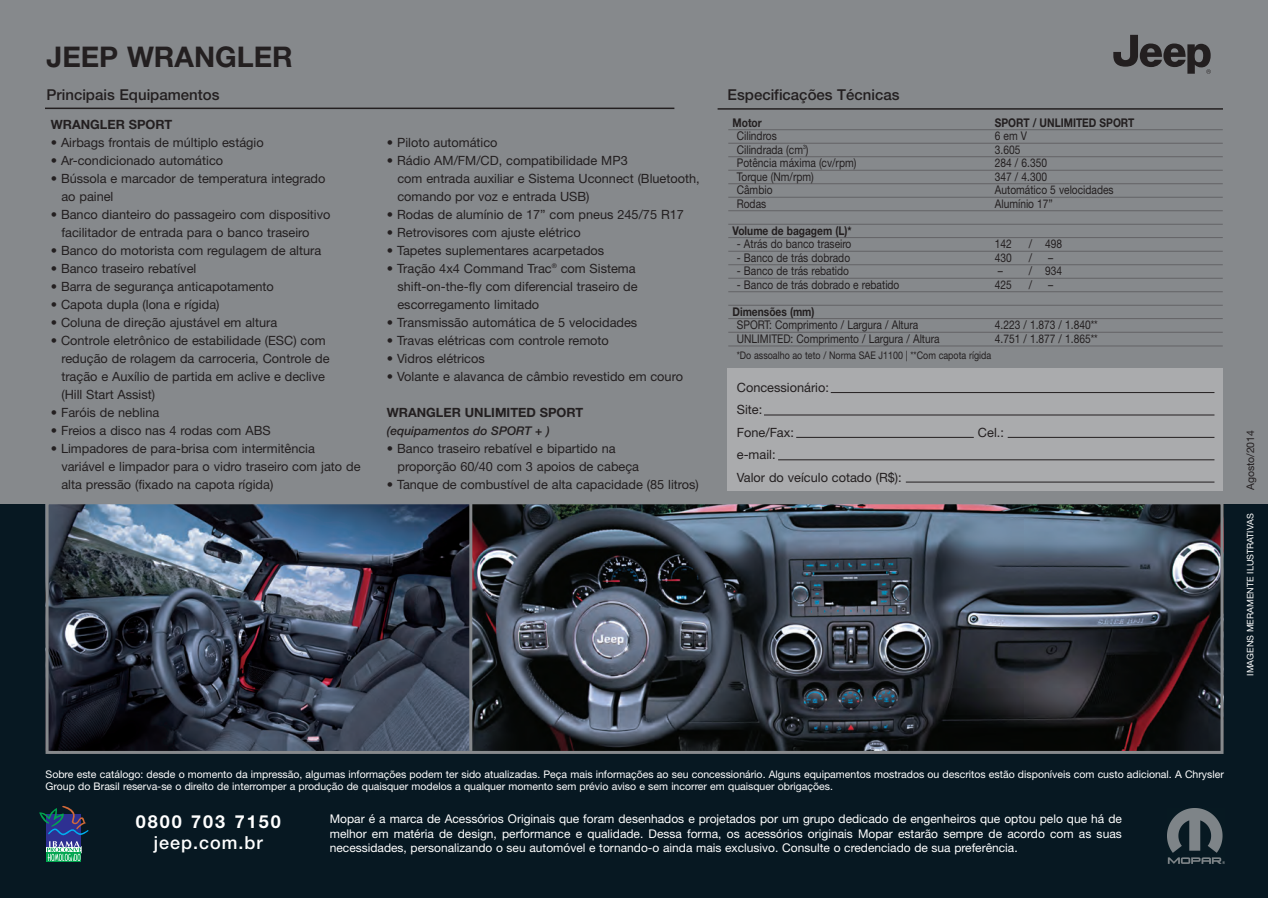
<style>
.page{position:relative;width:1268px;height:898px;background:#86898c}
.page>*{position:absolute;margin:0;border:0;box-sizing:border-box;transform-origin:0 0}
.t1{font:700 28.5px "Helvetica Neue";color:#231f20}
.t2{font:700 18px "Helvetica Neue";letter-spacing:.11em;color:#fff}
.t3{font:500 18px "Helvetica Neue";letter-spacing:.055em;color:#fff}
.t4{font:500 15px "Helvetica Neue";color:#231f20}
.t5{font:12.75px/18px "Helvetica Neue";color:#231f20}
.t6{font:700 12.75px "Helvetica Neue";color:#231f20}
.t7{font:12px/13.5px "Helvetica Neue";color:#231f20;scale:.85 1}
.t8{font:12px/14.4px "Helvetica Neue";color:#fff;text-align:justify}
.t9{font:700 12px "Helvetica Neue";color:#231f20;scale:.85 1}
.t10{font:italic 500 12px "Helvetica Neue";color:#231f20}
.t11{font:10.5px/12.6px "Helvetica Neue";color:#fff}
.t12{font:10.5px "Helvetica Neue";color:#231f20;scale:.85 1}
.t13{font:10.5px "Helvetica Neue";color:#231f20}
.t14{font:9px "Helvetica Neue";color:#fff}
</style>
<div class="page">
<div style="left:728px;top:368px;width:495px;height:123px;background:#aaabad"></div>
<hr style="left:728px;top:129px;width:495px;height:1px;background:#636366">
<hr style="left:728px;top:143px;width:495px;height:1px;background:#636366">
<hr style="left:728px;top:156px;width:495px;height:1px;background:#636366">
<hr style="left:728px;top:170px;width:495px;height:1px;background:#636366">
<hr style="left:728px;top:183px;width:495px;height:1px;background:#636366">
<hr style="left:728px;top:197px;width:495px;height:1px;background:#636366">
<hr style="left:728px;top:210px;width:495px;height:1px;background:#636366">
<hr style="left:728px;top:224px;width:495px;height:1px;background:#636366">
<hr style="left:728px;top:237px;width:495px;height:1px;background:#636366">
<hr style="left:728px;top:251px;width:495px;height:1px;background:#636366">
<hr style="left:728px;top:264px;width:495px;height:1px;background:#636366">
<hr style="left:728px;top:278px;width:495px;height:1px;background:#636366">
<hr style="left:728px;top:291px;width:495px;height:1px;background:#636366">
<hr style="left:728px;top:305px;width:495px;height:1px;background:#636366">
<hr style="left:728px;top:318px;width:495px;height:1px;background:#636366">
<hr style="left:728px;top:332px;width:495px;height:1px;background:#636366">
<hr style="left:728px;top:346px;width:495px;height:1px;background:#636366">
<hr style="left:45px;top:108px;width:629px;height:1px;background:#231f20">
<hr style="left:717px;top:108px;width:506px;height:2px;background:#231f20">
<hr style="left:831px;top:392px;width:383px;height:1px;background:#231f20">
<hr style="left:764px;top:415px;width:450px;height:1px;background:#231f20">
<hr style="left:906px;top:482px;width:308px;height:1px;background:#231f20">
<hr style="left:796px;top:437px;width:178px;height:1px;background:#231f20">
<hr style="left:1008px;top:437px;width:206px;height:1px;background:#231f20">
<hr style="left:778px;top:460px;width:436px;height:1px;background:#231f20">
<div style="left:0;top:504px;width:1268px;height:394px;background:#071822"></div>
<img style="left:50px;top:505px;width:419px;height:245px">
<svg style="left:472px;top:505px;width:747px;height:245px;background:#363c45"></svg>
<hr style="left:469px;top:503px;width:3px;height:248px;background:#86898c">
<svg style="left:1113px;top:35px;width:98px;height:39px"></svg>
<div style="left:46px;top:501px;width:1177px;height:253px;border:3px solid #86898c"></div>
<img style="left:1167px;top:809px;width:58px;height:55px">
<div style="left:47px;top:853px;width:34px;height:9px;background:#00a54f"></div>
<div style="left:47px;top:814px;width:34px;height:33px;background:#2e3092"></div>
<svg style="left:47px;top:841px;width:34px;height:20px"></svg>
<svg style="left:39px;top:806px;width:50px;height:29px"></svg>
<h1 class="t1" style="left:46px;top:39px;width:248px">JEEP WRANGLER</h1>
<p class="t4" style="left:46px;top:85px;width:174px">Principais Equipamentos</p>
<p class="t6" style="left:51px;top:116px;width:123px">WRANGLER SPORT</p>
<p class="t5" style="left:51px;top:133px;width:214px">• Airbags frontais de múltiplo estágio</p>
<p class="t5" style="left:51px;top:151px;width:174px">• Ar-condicionado automático</p>
<p class="t5" style="left:61px;top:169px;width:266px;text-indent:-11px">• Bússola e marcador de temperatura integrado ao painel</p>
<p class="t5" style="left:61px;top:205px;width:270px;text-indent:-11px">• Banco dianteiro do passageiro com dispositivo facilitador de entrada para o banco traseiro</p>
<p class="t5" style="left:51px;top:241px;width:272px">• Banco do motorista com regulagem de altura</p>
<p class="t5" style="left:51px;top:259px;width:147px">• Banco traseiro rebatível</p>
<p class="t5" style="left:51px;top:277px;width:225px">• Barra de segurança anticapotamento</p>
<p class="t5" style="left:51px;top:295px;width:170px">• Capota dupla (lona e rígida)</p>
<p class="t5" style="left:51px;top:313px;width:228px">• Coluna de direção ajustável em altura</p>
<p class="t5" style="left:61px;top:331px;width:270px;text-indent:-11px">• Controle eletrônico de estabilidade (ESC) com redução de rolagem da carroceria, Controle de tração e Auxílio de partida em aclive e declive (Hill Start Assist)</p>
<p class="t5" style="left:51px;top:403px;width:110px">• Faróis de neblina</p>
<p class="t5" style="left:51px;top:421px;width:221px">• Freios a disco nas 4 rodas com ABS</p>
<p class="t5" style="left:61px;top:439px;width:301px;text-indent:-11px">• Limpadores de para-brisa com intermitência variável e limpador para o vidro traseiro com jato de alta pressão (fixado na capota rígida)</p>
<p class="t5" style="left:387px;top:133px;width:112px">• Piloto automático</p>
<p class="t5" style="left:397px;top:151px;width:304px;text-indent:-11px">• Rádio AM/FM/CD, compatibilidade MP3<br>com entrada auxiliar e Sistema Uconnect (Bluetooth, comando por voz e entrada USB)</p>
<p class="t5" style="left:387px;top:205px;width:299px">• Rodas de alumínio de 17” com pneus 245/75 R17</p>
<p class="t5" style="left:387px;top:223px;width:195px">• Retrovisores com ajuste elétrico</p>
<p class="t5" style="left:387px;top:241px;width:219px">• Tapetes suplementares acarpetados</p>
<p class="t5" style="left:397px;top:259px;width:242px;text-indent:-11px">• Tração 4x4 Command Trac<sup>®</sup> com Sistema shift-on-the-fly com diferencial traseiro de escorregamento limitado</p>
<p class="t5" style="left:387px;top:313px;width:252px">• Transmissão automática de 5 velocidades</p>
<p class="t5" style="left:387px;top:331px;width:224px">• Travas elétricas com controle remoto</p>
<p class="t5" style="left:387px;top:349px;width:99px">• Vidros elétricos</p>
<p class="t5" style="left:387px;top:367px;width:298px">• Volante e alavanca de câmbio revestido em couro</p>
<p class="t6" style="left:387px;top:404px;width:198px">WRANGLER UNLIMITED SPORT</p>
<p class="t10" style="left:387px;top:424px;width:164px">(equipamentos do SPORT + )</p>
<p class="t5" style="left:397px;top:439px;width:243px;text-indent:-11px">• Banco traseiro rebatível e bipartido na proporção 60/40 com 3 apoios de cabeça</p>
<p class="t5" style="left:387px;top:475px;width:314px">• Tanque de combustível de alta capacidade (85 litros)</p>
<p class="t4" style="left:727px;top:85px;width:173px">Especificações Técnicas</p>
<p class="t9" style="left:995px;top:115px;width:166px">SPORT / UNLIMITED SPORT</p>
<p class="t7" style="left:995px;top:129px;width:141px">6 em V<br>3.605<br>284 / 6.350<br>347 / 4.300<br>Automático 5 velocidades<br>Alumínio 17”</p>
<p class="t7" style="left:995px;top:237px;width:22px">142</p>
<p class="t7" style="left:1029px;top:237px;width:41px">/ 498</p>
<p class="t7" style="left:995px;top:250px;width:22px">430</p>
<p class="t7" style="left:1029px;top:250px;width:5px">/</p>
<p class="t7" style="left:1048px;top:250px;width:7px">–</p>
<p class="t7" style="left:995px;top:264px;width:81px">– / 934<br>425</p>
<p class="t9" style="left:732px;top:115px;width:36px">Motor</p>
<p class="t7" style="left:737px;top:129px;width:142px">Cilindros<br>Cilindrada (cm<sup>3</sup>)<br>Potência máxima (cv/rpm)<br>Torque (Nm/rpm)<br>Câmbio<br>Rodas</p>
<p class="t9" style="left:732px;top:223px;width:142px">Volume de bagagem (L)*</p>
<p class="t7" style="left:737px;top:237px;width:136px">- Atrás do banco traseiro</p>
<p class="t7" style="left:737px;top:250px;width:135px">- Banco de trás dobrado</p>
<p class="t7" style="left:737px;top:264px;width:134px">- Banco de trás rebatido</p>
<p class="t7" style="left:737px;top:277px;width:193px">- Banco de trás dobrado e rebatido</p>
<p class="t9" style="left:732px;top:304px;width:98px">Dimensões (mm)</p>
<p class="t7" style="left:737px;top:318px;width:240px">SPORT: Comprimento / Largura / Altura<br>UNLIMITED: Comprimento / Largura / Altura</p>
<p class="t12" style="left:737px;top:349px;width:301px">*Do assoalho ao teto / Norma SAE J1100 | **Com capota rígida</p>
<p class="t7" style="left:1029px;top:277px;width:5px">/</p>
<p class="t7" style="left:1048px;top:277px;width:7px">–</p>
<p class="t7" style="left:995px;top:318px;width:123px">4.223 / 1.873 / 1.840**<br>4.751 / 1.877 / 1.865**</p>
<p class="t5" style="left:737px;top:376px;width:94px;line-height:22.5px">Concessionário:<br>Site:<br>Fone/Fax:</p>
<p class="t5" style="left:737px;top:443px;width:166px;line-height:22.5px">e-mail:<br>Valor do veículo cotado (R$):</p>
<p class="t5" style="left:978px;top:423px;width:27px">Cel.:</p>
<p class="t13" style="left:1244px;top:490px;width:62px;rotate:-90deg">Agosto/2014</p>
<p class="t14" style="left:1245px;top:676px;width:164px;rotate:-90deg">IMAGENS MERAMENTE ILUSTRATIVAS</p>
<p class="t11" style="left:46px;top:767px;width:1180px">Sobre este catálogo: desde o momento da impressão, algumas informações podem ter sido atualizadas. Peça mais informações ao seu concessionário. Alguns equipamentos mostrados ou descritos estão disponíveis com custo adicional. A Chrysler<br>Group do Brasil reserva-se o direito de interromper a produção de quaisquer modelos a qualquer momento sem prévio aviso e sem incorrer em quaisquer obrigações.</p>
<h2 class="t2" style="left:136px;top:810px;width:147px">0800 703 7150</h2>
<h2 class="t3" style="left:154px;top:832px;width:110px">jeep.com.br</h2>
<p class="t8" style="left:330px;top:812px;width:794px">Mopar é a marca de Acessórios Originais que foram desenhados e projetados por um grupo dedicado de engenheiros que optou pelo que há de melhor em matéria de design, performance e qualidade. Dessa forma, os acessórios originais Mopar estarão sempre de acordo com as suas necessidades, personalizando o seu automóvel e tornando-o ainda mais exclusivo. Consulte o credenciado de sua preferência.</p>
</div>
